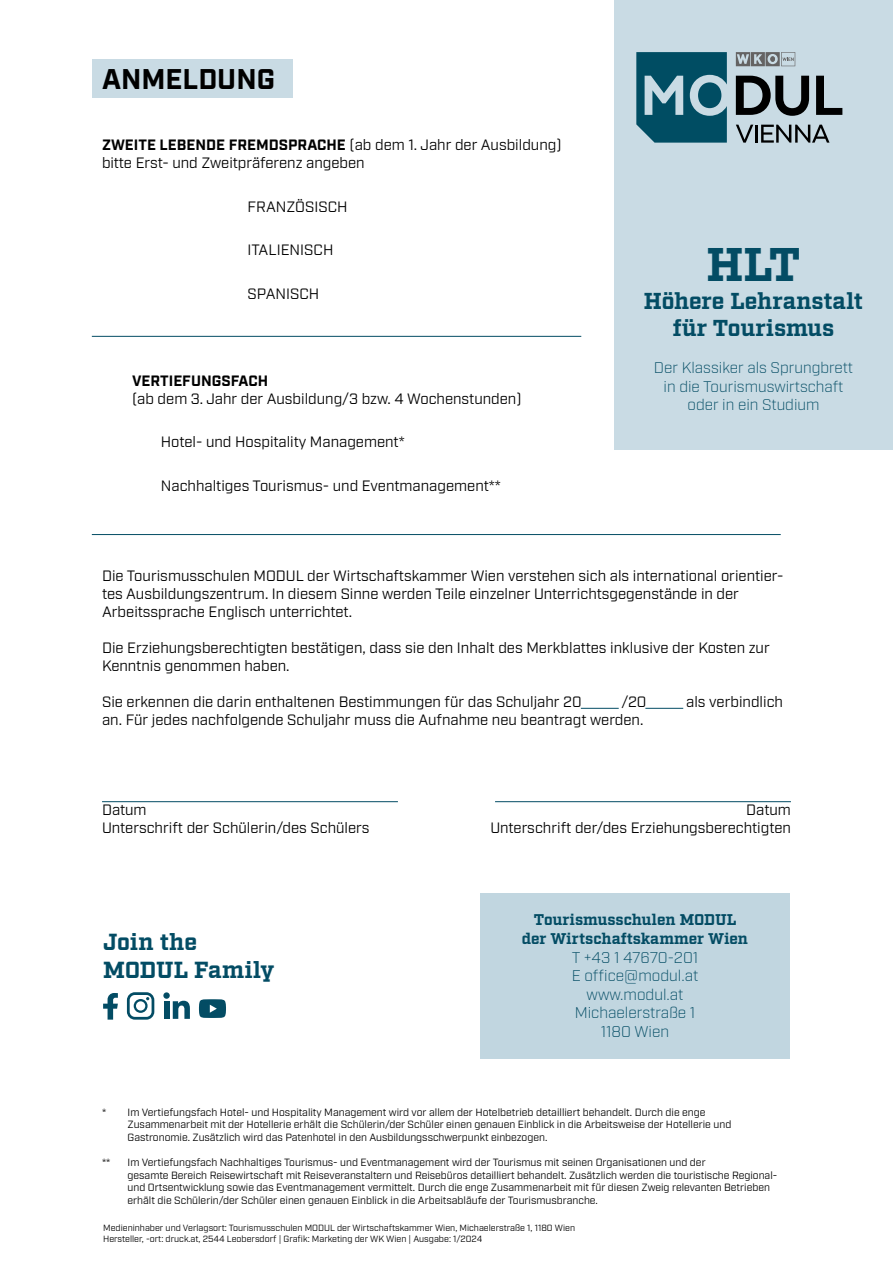
<style>
.page{position:relative;width:893px;height:1263px;background:#fff}
.page>*{position:absolute;margin:0;border:0;box-sizing:border-box;transform-origin:0 0}
.t1{font:700 47.1px "Factoria";color:#034c64}
.t2{font:700 28.5px "Industry";color:#000}
.t3{font:700 23.25px/27.9px "Factoria";letter-spacing:-.01em;color:#034c64}
.t4{font:700 23.1px/27.6px "Factoria";letter-spacing:-.01em;color:#034c64;text-align:center}
.t5{font:300 15.45px/18.6px "Industry";color:#034c64;text-align:center}
.t6{font:700 15.45px/18.6px "Factoria";letter-spacing:-.01em;color:#034c64;text-align:center}
.t7{font:300 15.3px/18.5px "Industry";color:#034c64;text-align:center}
.t8{font:15px/18px "Industry";color:#000}
.t9{font:700 15px "Industry";color:#000}
.t10{font:10.5px/12.6px "Industry";color:#000}
.t11{font:9px/10.8px "Industry";color:#000}
.s1{font-weight:700}
</style>
<div class="page">
<div style="left:92px;top:59px;width:201px;height:38px;background:#c9dbe4"></div>
<div style="left:614px;top:0;width:279px;height:450px;background:#c9dbe4"></div>
<hr style="left:102px;top:801px;width:296px;height:1px;background:#034c64">
<hr style="left:92px;top:534px;width:689px;height:1px;background:#034c64">
<hr style="left:92px;top:336px;width:489px;height:1px;background:#034c64">
<hr style="left:495px;top:801px;width:296px;height:1px;background:#034c64">
<svg style="left:736px;top:52px;width:59px;height:14px"></svg>
<svg style="left:636px;top:52px;width:91px;height:91px"></svg>
<svg style="left:736px;top:76px;width:73px;height:40px"></svg>
<svg style="left:816px;top:76px;width:26px;height:39px"></svg>
<svg style="left:736px;top:125px;width:93px;height:18px"></svg>
<hr style="left:581px;top:708px;width:38px;height:1px;background:#034c64">
<hr style="left:645px;top:708px;width:38px;height:1px;background:#034c64">
<div style="left:480px;top:894px;width:309px;height:165px;background:#c1d6e0"></div>
<svg style="left:199px;top:999px;width:27px;height:19px"></svg>
<svg style="left:103px;top:993px;width:15px;height:27px"></svg>
<div style="left:164px;top:1001px;width:5px;height:18px;background:#034c64"></div>
<svg style="left:163px;top:992px;width:7px;height:7px"></svg>
<svg style="left:173px;top:1001px;width:17px;height:18px"></svg>
<svg style="left:127px;top:992px;width:27px;height:28px"></svg>
<h2 class="t2" style="left:102px;top:62px;width:174px">ANMELDUNG</h2>
<p class="t8" style="left:102px;top:136px;width:461px"><span class="s1">ZWEITE LEBENDE FREMDSPRACHE</span> (ab dem 1. Jahr der Ausbildung) bitte Erst- und Zweitpräferenz angeben</p>
<p class="t8" style="left:248px;top:198px;width:102px">FRANZÖSISCH</p>
<p class="t8" style="left:248px;top:241px;width:87px">ITALIENISCH</p>
<p class="t8" style="left:248px;top:285px;width:73px">SPANISCH</p>
<p class="t9" style="left:132px;top:372px;width:138px">VERTIEFUNGSFACH</p>
<p class="t8" style="left:132px;top:390px;width:391px">(ab dem 3. Jahr der Ausbildung/3 bzw. 4 Wochenstunden)</p>
<p class="t8" style="left:161px;top:433px;width:245px">Hotel- und Hospitality Management*</p>
<p class="t8" style="left:161px;top:477px;width:342px">Nachhaltiges Tourismus- und Eventmanagement**</p>
<h1 class="t1" style="left:706px;top:236px;width:96px">HLT</h1>
<h3 class="t4" style="left:644px;top:288px;width:221px">Höhere Lehranstalt für Tourismus</h3>
<p class="t7" style="left:654px;top:359px;width:201px">Der Klassiker als Sprungbrett in die Tourismuswirtschaft oder in ein Studium</p>
<p class="t8" style="left:102px;top:567px;width:683px">Die Tourismusschulen MODUL der Wirtschaftskammer Wien verstehen sich als international orientier&shy;tes Ausbildungszentrum. In diesem Sinne werden Teile einzelner Unterrichtsgegenstände in der<br>Arbeitssprache Englisch unterrichtet.</p>
<p class="t8" style="left:102px;top:639px;width:669px">Die Erziehungsberechtigten bestätigen, dass sie den Inhalt des Merkblattes inklusive der Kosten zur<br>Kenntnis genommen haben.</p>
<p class="t8" style="left:102px;top:693px;width:481px">Sie erkennen die darin enthaltenen Bestimmungen für das Schuljahr 20</p>
<p class="t8" style="left:621px;top:693px;width:27px">/20</p>
<p class="t8" style="left:686px;top:693px;width:98px">als verbindlich</p>
<p class="t8" style="left:102px;top:711px;width:543px">an. Für jedes nachfolgende Schuljahr muss die Aufnahme neu beantragt werden.</p>
<p class="t8" style="left:102px;top:801px;width:46px">Datum</p>
<p class="t8" style="left:746px;top:801px;width:46px">Datum</p>
<p class="t8" style="left:102px;top:819px;width:269px">Unterschrift der Schülerin/des Schülers</p>
<p class="t8" style="left:490px;top:819px;width:302px">Unterschrift der/des Erziehungsberechtigten</p>
<h3 class="t3" style="left:103px;top:929px;width:173px">Join the<br>MODUL Family</h3>
<p class="t6" style="left:522px;top:911px;width:228px">Tourismusschulen MODUL der Wirtschaftskammer Wien</p>
<p class="t5" style="left:572px;top:948px;width:128px">T +43 1 47670-201<br>E office@modul.at www.modul.at<br>Michaelerstraße 1<br>1180 Wien</p>
<p class="t10" style="left:128px;top:1106px;width:605px;text-indent:-26px">* Im Vertiefungsfach Hotel- und Hospitality Management wird vor allem der Hotelbetrieb detailliert behandelt. Durch die enge<br>Zusammenarbeit mit der Hotellerie erhält die Schülerin/der Schüler einen genauen Einblick in die Arbeitsweise der Hotellerie und<br>Gastronomie. Zusätzlich wird das Patenhotel in den Ausbildungsschwerpunkt einbezogen.</p>
<p class="t10" style="left:102px;top:1156px;width:10px">**</p>
<p class="t10" style="left:128px;top:1156px;width:651px">Im Vertiefungsfach Nachhaltiges Tourismus- und Eventmanagement wird der Tourismus mit seinen Organisationen und der<br>gesamte Bereich Reisewirtschaft mit Reiseveranstaltern und Reisebüros detailliert behandelt. Zusätzlich werden die touristische Regional&shy;und Ortsentwicklung sowie das Eventmanagement vermittelt. Durch die enge Zusammenarbeit mit für diesen Zweig relevanten Betrieben erhält die Schülerin/der Schüler einen genauen Einblick in die Arbeitsabläufe der Tourismusbranche.</p>
<p class="t11" style="left:103px;top:1223px;width:473px">Medieninhaber und Verlagsort: Tourismusschulen MODUL der Wirtschaftskammer Wien, Michaelerstraße 1, 1180 Wien<br>Hersteller, -ort: druck.at, 2544 Leobersdorf | Grafik: Marketing der WK Wien | Ausgabe: 1/2024</p>
</div>
